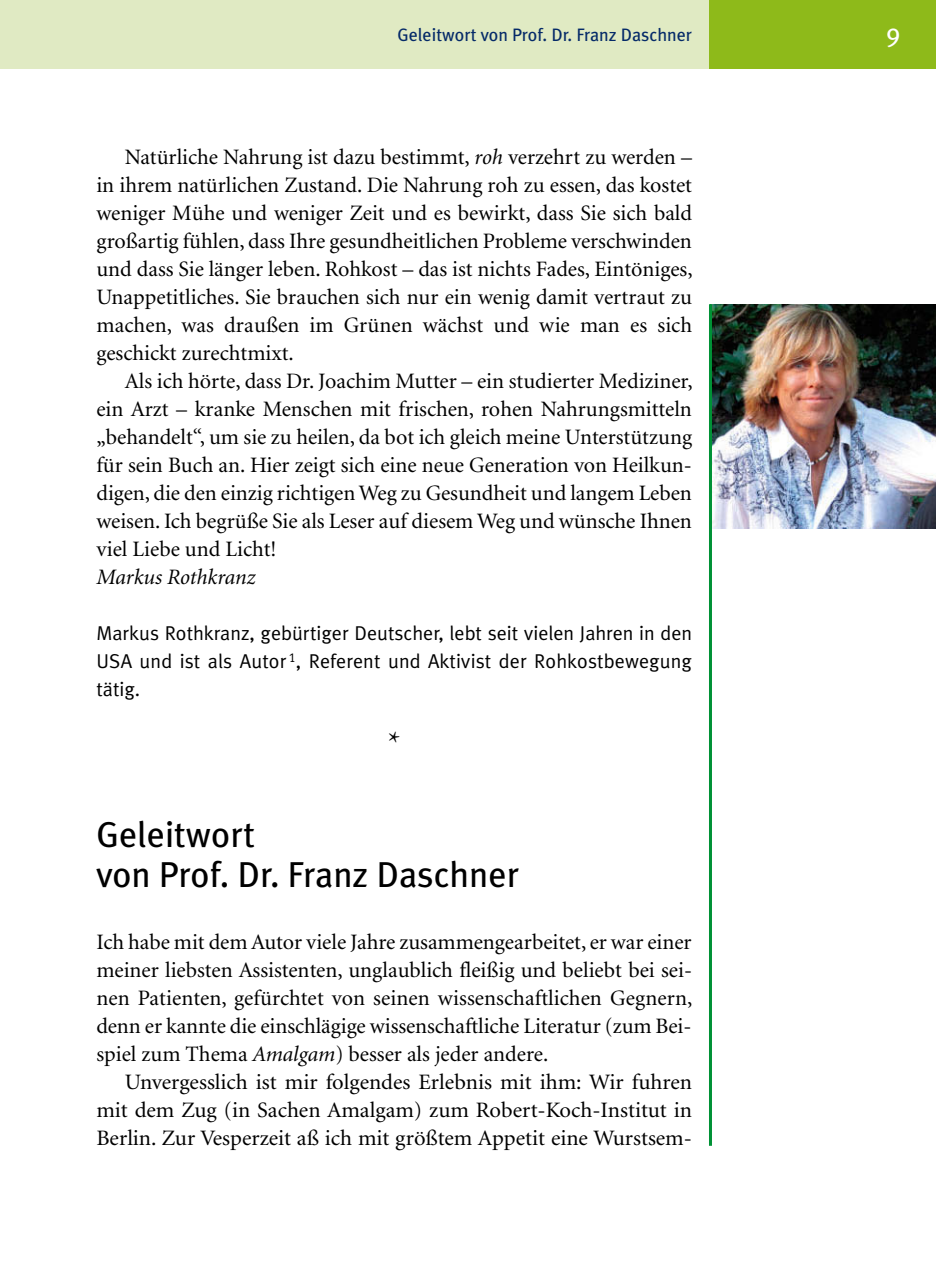
<style>
.page{position:relative;width:936px;height:1282px;background:#fff}
.page>*{position:absolute;margin:0;border:0;box-sizing:border-box;transform-origin:0 0}
.t1{font:36px/40px "Meta Plus";color:#000}
.t2{font:30px "Minion";color:#000}
.t3{font:26px "Meta Plus";color:#fff}
.t4{font:22px/28px "Minion";color:#000;text-align:justify}
.t5{font:italic 22px "Minion";color:#000}
.t6{font:20px/28px "Meta Plus Normal";letter-spacing:.005em;color:#000;text-align:justify}
.t7{font:18px "Meta Plus";color:#052a68}
.s1{font-style:italic}
</style>
<div class="page">
<div style="left:0;top:0;width:709px;height:68px;background:#e0eac3"></div>
<div style="left:709px;top:0;width:226px;height:68px;background:#8eba1a"></div>
<img style="left:712px;top:304px;width:223px;height:224px">
<hr style="left:709px;top:304px;width:3px;height:841px;background:#009236">
<p class="t7" style="left:397px;top:24px;width:296px">Geleitwort von Prof. Dr. Franz Daschner</p>
<p class="t3" style="left:886px;top:17px;width:16px">9</p>
<p class="t4" style="left:96px;top:145px;width:597px;text-indent:28px">Natürliche Nahrung ist dazu bestimmt, <span class="s1">roh</span> verzehrt zu werden – in ihrem natürlichen Zustand. Die Nahrung roh zu essen, das kostet weniger Mühe und weniger Zeit und es bewirkt, dass Sie sich bald großartig fühlen, dass Ihre gesundheitlichen Probleme verschwinden und dass Sie länger leben. Rohkost – das ist nichts Fades, Eintöniges, Unappetitliches. Sie brauchen sich nur ein wenig damit vertraut zu machen, was draußen im Grünen wächst und wie man es sich geschickt zurechtmixt.</p>
<p class="t4" style="left:96px;top:369px;width:597px;text-indent:28px">Als ich hörte, dass Dr. Joachim Mutter – ein studierter Mediziner, ein Arzt – kranke Menschen mit frischen, rohen Nahrungsmitteln „behandelt“, um sie zu heilen, da bot ich gleich meine Unterstützung für sein Buch an. Hier zeigt sich eine neue Generation von Heilkun&shy;digen, die den einzig richtigen Weg zu Gesundheit und langem Leben weisen. Ich begrüße Sie als Leser auf diesem Weg und wünsche Ihnen viel Liebe und Licht!</p>
<p class="t5" style="left:96px;top:569px;width:160px">Markus Rothkranz</p>
<p class="t6" style="left:96px;top:619px;width:597px">Markus Rothkranz, gebürtiger Deutscher, lebt seit vielen Jahren in den USA und ist als Autor <sup>1</sup>, Referent und Aktivist der Rohkostbewegung tätig.</p>
<h2 class="t2" style="left:388px;top:731px;width:14px">*</h2>
<h1 class="t1" style="left:96px;top:814px;width:424px">Geleitwort<br>von Prof. Dr. Franz Daschner</h1>
<p class="t4" style="left:96px;top:929px;width:597px">Ich habe mit dem Autor viele Jahre zusammengearbeitet, er war einer meiner liebsten Assistenten, unglaublich fleißig und beliebt bei sei&shy;nen Patienten, gefürchtet von seinen wissenschaftlichen Gegnern, denn er kannte die einschlägige wissenschaftliche Literatur (zum Bei&shy;spiel zum Thema <span class="s1">Amalgam</span>) besser als jeder andere.</p>
<p class="t4" style="left:96px;top:1069px;width:597px;text-indent:28px">Unvergesslich ist mir folgendes Erlebnis mit ihm: Wir fuhren mit dem Zug (in Sachen Amalgam) zum Robert-Koch-Institut in Berlin. Zur Vesperzeit aß ich mit größtem Appetit eine Wurstsem-</p>
</div>
